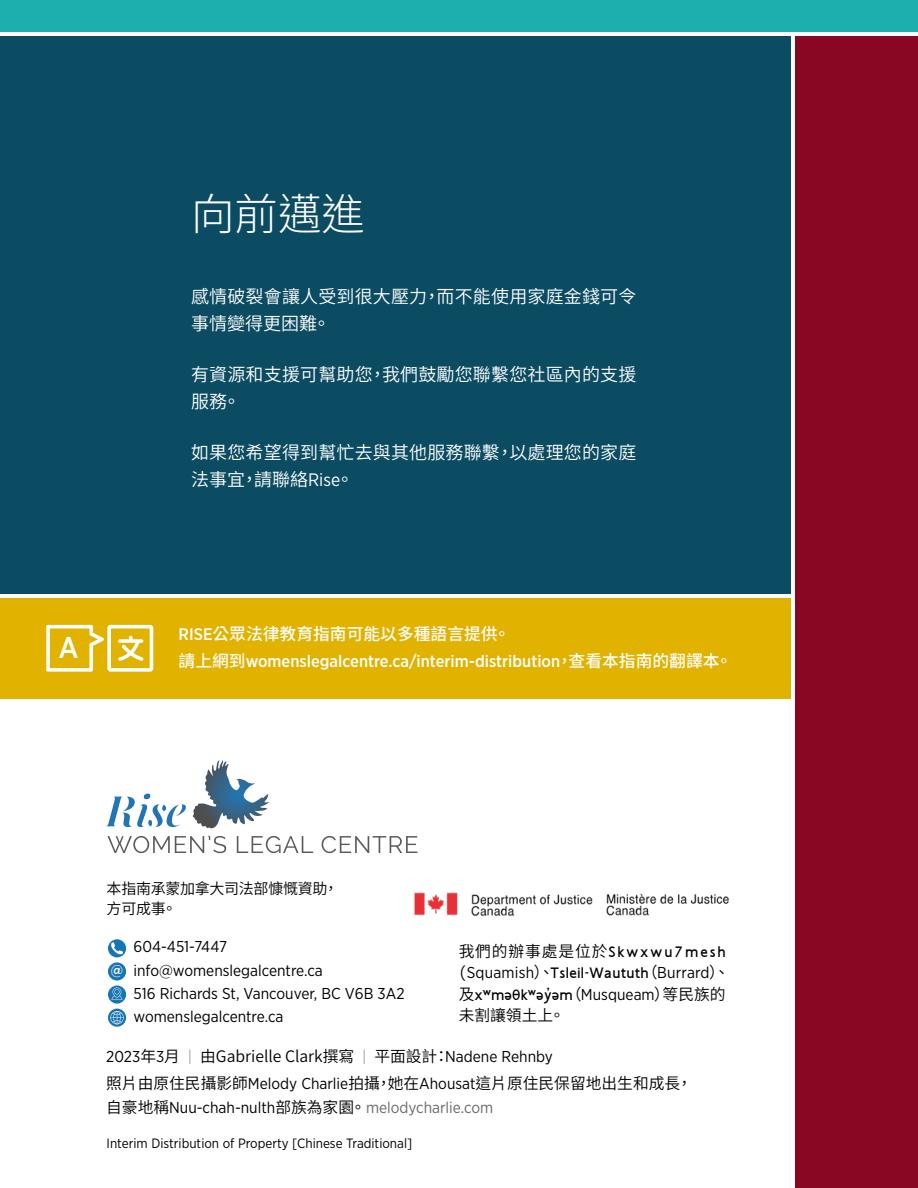
<style>
.page{position:relative;width:918px;height:1188px;background:#fff}
.page>*{position:absolute;margin:0;border:0;box-sizing:border-box;transform-origin:0 0}
.t1{font:300 43.5px "Source Han Sans TW";color:#fff}
.t2{font:500 30px "Gotham Narrow";color:#fff}
.t3{font:18px/27px "Source Han Sans TW";letter-spacing:.01em;color:#fff}
.t4{font:500 16.8px "Gotham Narrow";color:#fff}
.t5{font:500 16.8px "Source Han Sans TW";color:#fff}
.t6{font:15.75px/23.4px "Gotham Narrow";color:#000}
.t7{font:15.75px/27.8px "Source Han Sans TW";color:#000}
.t8{font:15.75px "Gotham Narrow";color:#696a6d}
.t9{font:15.3px "Aboriginal Sans";letter-spacing:.005em;color:#000}
.t10{font:15.3px "Aboriginal Sans";letter-spacing:.115em;color:#000}
.t11{font:15px/20.1px "Source Han Sans TW";letter-spacing:-.02em;color:#000}
.t12{font:500 14.1px "Gotham Narrow";color:#fff}
.t13{font:13.5px "Gotham Narrow";color:#000}
.s1{font-family:"Gotham Narrow"}
.s2{font-family:"Source Han Sans TW"}
.s3{font-family:"Source Han Sans TW";font-size:15.75px}
.s4{font-family:"Aboriginal Sans";font-size:15.3px}
.s5{font-family:"Gotham Narrow";font-size:15.75px}
.s6{font-family:"Gotham Narrow";color:#9fa1a4}
.s7{font-family:"Source Han Sans TW";color:#000}
.s8{color:#000}
</style>
<div class="page">
<div style="left:0;top:0;width:918px;height:31px;background:#1dafae"></div>
<div style="left:0;top:36px;width:790px;height:558px;background:#0b4c62"></div>
<div style="left:795px;top:36px;width:123px;height:1152px;background:#890723"></div>
<svg style="left:193px;top:760px;width:76px;height:69px"></svg>
<svg style="left:106px;top:794px;width:80px;height:33px"></svg>
<svg style="left:108px;top:836px;width:118px;height:17px"></svg>
<svg style="left:237px;top:836px;width:76px;height:17px"></svg>
<svg style="left:322px;top:836px;width:95px;height:17px"></svg>
<div style="left:0;top:598px;width:790px;height:101px;background:#e1b200"></div>
<img style="left:414px;top:893px;width:179px;height:23px">
<img style="left:606px;top:893px;width:124px;height:23px">
<svg style="left:46px;top:625px;width:58px;height:47px"></svg>
<svg style="left:118px;top:636px;width:25px;height:25px"></svg>
<div style="left:107px;top:625px;width:46px;height:47px;border:4px solid #fff;border-radius:2px"></div>
<svg style="left:108px;top:1009px;width:18px;height:18px"></svg>
<svg style="left:110px;top:1011px;width:14px;height:13px"></svg>
<svg style="left:108px;top:985px;width:18px;height:19px"></svg>
<div style="left:108px;top:962px;width:18px;height:19px;background:#1875b4;border-radius:50%"></div>
<svg style="left:108px;top:939px;width:18px;height:18px"></svg>
<svg style="left:111px;top:942px;width:12px;height:12px"></svg>
<svg style="left:111px;top:988px;width:11px;height:12px"></svg>
<h2 class="t2" style="left:58px;top:628px;width:22px">A</h2>
<h1 class="t1" style="left:191px;top:189px;width:175px">向前邁進</h1>
<p class="t3" style="left:191px;top:284px;width:447px">感情破裂會讓人受到很大壓力，而不能使用家庭金錢可令事情變得更困難。</p>
<p class="t3" style="left:191px;top:362px;width:447px">有資源和支援可幫助您，我們鼓勵您聯繫您社區內的支援服務。</p>
<p class="t3" style="left:191px;top:440px;width:447px">如果您希望得到幫忙去與其他服務聯繫，以處理您的家庭法事宜，請聯絡<span class="s1">Rise</span>。</p>
<p class="t5" style="left:179px;top:624px;width:333px"><span class="s1">RISE</span>公眾法律教育指南可能以多種語言提供。</p>
<p class="t4" style="left:179px;top:650px;width:555px"><span class="s2">請上網到</span>womenslegalcentre.ca/interim-distribution<span class="s2">，查看本指南的翻譯本。</span></p>
<p class="t11" style="left:107px;top:879px;width:233px">本指南承蒙加拿大司法部慷慨資助，方可成事。</p>
<p class="t12" style="left:111px;top:961px;width:14px">@</p>
<p class="t6" style="left:134px;top:935px;width:273px">604-451-7447 info@womenslegalcentre.ca<br>516 Richards St, Vancouver, BC V6B 3A2 womenslegalcentre.ca</p>
<p class="t10" style="left:459px;top:940px;width:269px"><span class="s3">我們的辦事處是位於</span>Skwxwu7mesh</p>
<p class="t6" style="left:459px;top:961px;width:272px"><span class="s2">(</span>Squamish<span class="s2">）、</span><span class="s4">Tsleil‑Waututh</span><span class="s2">（</span>Burrard<span class="s2">）、</span></p>
<p class="t9" style="left:459px;top:984px;width:268px"><span class="s3">及</span>xʷməθkʷəy̓əm<span class="s3">（</span><span class="s5">Musqueam</span><span class="s3">）等民族的</span></p>
<p class="t7" style="left:459px;top:1002px;width:108px">未割讓領土上。</p>
<p class="t7" style="left:106px;top:1042px;width:587px"><span class="s1">2023</span>年<span class="s1">3</span>月 <span class="s6">|</span> 由Gabrielle Clark撰寫 <span class="s6">|</span> 平面設計：<span class="s1">Nadene Rehnby<br></span>照片由原住民攝影師<span class="s1">Melody Charlie</span>拍攝，她在<span class="s1">Ahousat</span>這片原住民保留地出生和成長，</p>
<p class="t8" style="left:106px;top:1097px;width:389px"><span class="s7">自豪地稱</span><span class="s8">Nuu-chah-nulth</span><span class="s7">部族為家園。</span>melodycharlie.com</p>
<p class="t13" style="left:107px;top:1135px;width:307px">Interim Distribution of Property [Chinese Traditional]</p>
</div>
